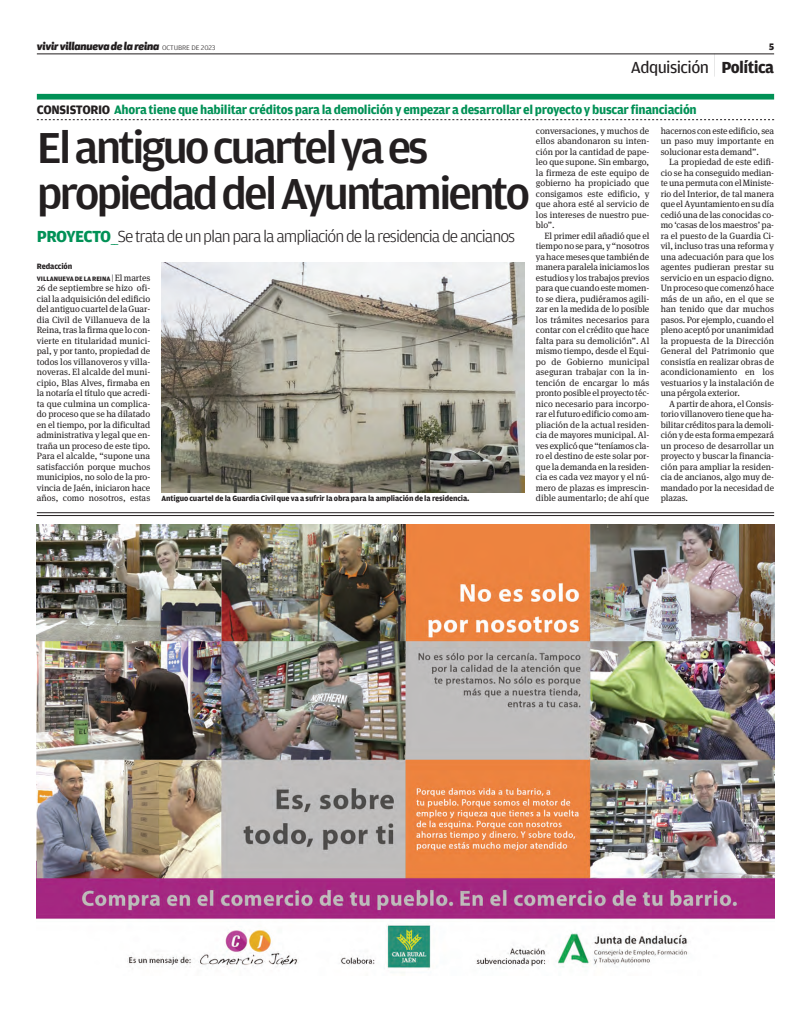
<style>
.page{position:relative;width:811px;height:1021px;background:#fff}
.page>*{position:absolute;margin:0;border:0;box-sizing:border-box;transform-origin:0 0}
.t1{font:500 46px/46px "Amplitude";letter-spacing:-.065em;color:#231f20;scale:1.05 1}
.t2{font:300 17px "Amplitude";letter-spacing:-.055em;color:#231f20;scale:1.05 1}
.t3{font:17px "Amplitude";letter-spacing:-.035em;color:#231f20;scale:1.05 1}
.t4{font:700 13px "Amplitude";letter-spacing:-.025em;color:#019156}
.t5{font:italic 800 11px "Apex New";letter-spacing:-.01em;color:#231f20}
.t6{font:900 10px "Amplitude";color:#231f20}
.t7{font:9.1px/10.5px "Meta Serif OT";letter-spacing:.005em;color:#231f20;text-align:justify}
.t8{font:700 8.2px "Amplitude";letter-spacing:-.015em;color:#231f20}
.t9{font:700 8px "Amplitude";letter-spacing:-.01em;color:#231f20}
.t10{font:700 6.8px "Amplitude";color:#231f20}
.s1{font-family:"Amplitude";font-weight:300;font-style:normal;font-size:7px}
.s2{font-family:"Apex New";font-weight:100;font-size:23px}
.s3{font-weight:700}
.s4{color:#231f20}
.s5{font-weight:700;color:#019156}
.s6{color:#019156}
.s7{font-weight:300;font-size:9.1px}
.s8{font-family:"Meta Serif OT";font-weight:400;font-size:9.1px}
</style>
<div class="page">
<hr style="left:37px;top:54px;width:737px;height:1px;background:#231f20">
<img style="left:37px;top:524px;width:737px;height:446px">
<hr style="left:37px;top:512px;width:737px;height:1px;background:#231f20">
<hr style="left:37px;top:515px;width:737px;height:1px;background:#231f20">
<div style="left:37px;top:94px;width:737px;height:5px;background:#019156"></div>
<svg style="left:37px;top:119px;width:737px;height:1px"></svg>
<img style="left:162px;top:262px;width:362px;height:230px">
<p class="t5" style="left:37px;top:41px;width:180px">vivir villanueva de la reina <span class="s1">OCTUBRE DE 2023</span></p>
<p class="t6" style="left:769px;top:40px;width:7px">5</p>
<h2 class="t3" style="left:631px;top:57px;width:138px">Adquisición <span class="s2">|</span> <span class="s3">Política</span></h2>
<h3 class="t4" style="left:37px;top:102px;width:661px"><span class="s4">CONSISTORIO</span> Ahora tiene que habilitar créditos para la demolición y empezar a desarrollar el proyecto y buscar financiación</h3>
<p class="t7" style="left:536px;top:126px;width:115px">conversaciones, y muchos de ellos abandonaron su inten&shy;ción por la cantidad de pape&shy;leo que supone. Sin embargo, la firmeza de este equipo de gobierno ha propiciado que consigamos este edificio, y que ahora esté al servicio de los intereses de nuestro pue&shy;blo”.</p>
<p class="t7" style="left:536px;top:231px;width:115px;text-indent:8px">El primer edil añadió que el tiempo no se para, y “nosotros ya hace meses que también de manera paralela iniciamos los estudios y los trabajos previos para que cuando este momen&shy;to se diera, pudiéramos agili&shy;zar en la medida de lo posible los trámites necesarios para contar con el crédito que hace falta para su demolición”. Al mismo tiempo, desde el Equi&shy;po de Gobierno municipal aseguran trabajar con la in&shy;tención de encargar lo más pronto posible el proyecto téc&shy;nico necesario para incorpo&shy;rar el futuro edificio como am&shy;pliación de la actual residen&shy;cia de mayores municipal. Al&shy;ves explicó que “teníamos cla&shy;ro el destino de este solar por&shy;que la demanda en la residen&shy;cia es cada vez mayor y el nú&shy;mero de plazas es imprescin&shy;dible aumentarlo; de ahí que</p>
<h1 class="t1" style="left:37px;top:124px;width:471px">Elantiguocuartelyaes propiedaddelAyuntamiento</h1>
<h2 class="t2" style="left:37px;top:226px;width:457px"><span class="s5">PROYECTO</span><span class="s6">__</span>Setratadeunplanparalaampliacióndelaresidenciadeancianos</h2>
<p class="t8" style="left:37px;top:261px;width:37px">Redacción</p>
<p class="t10" style="left:37px;top:274px;width:115px">VILLANUEVA DE LA REINA <span class="s7">|</span><span class="s8">El martes</span></p>
<p class="t7" style="left:37px;top:283px;width:115px">26 de septiembre se hizo ofi&shy;cial la adquisición del edificio del antiguo cuartel de la Guar&shy;dia Civil de Villanueva de la Reina, tras la firma que lo con&shy;vierte en titularidad munici&shy;pal, y por tanto, propiedad de todos los villanoveros y villa&shy;noveras. El alcalde del muni&shy;cipio, Blas Alves, firmaba en la notaría el título que acredi&shy;ta que culmina un complica&shy;do proceso que se ha dilatado en el tiempo, por la dificultad administrativa y legal que en&shy;traña un proceso de este tipo.<br>Para el alcalde, “supone una satisfacción porque muchos municipios, no solo de la pro&shy;vincia de Jaén, iniciaron hace años, como nosotros, estas</p>
<p class="t9" style="left:162px;top:493px;width:309px">Antiguo cuartel de la Guardia Civil que va a sufrir la obra para la ampliación de la residencia.</p>
<p class="t7" style="left:660px;top:126px;width:115px">hacernos con este edificio, sea un paso muy importante en solucionar esta demand”.</p>
<p class="t7" style="left:660px;top:158px;width:115px;text-indent:8px">La propiedad de este edifi&shy;cio se ha conseguido median&shy;te una permuta con el Ministe&shy;rio del Interior, de tal manera que el Ayuntamiento en su día cedió una de las conocidas co&shy;mo ‘casas de los maestros’ pa&shy;ra el puesto de la Guardia Ci&shy;vil, incluso tras una reforma y una adecuación para que los agentes pudieran prestar su servicio en un espacio digno.<br>Un proceso que comenzó hace más de un año, en el que se han tenido que dar muchos pasos. Por ejemplo, cuando el pleno aceptó por unanimidad la propuesta de la Dirección General del Patrimonio que consistía en realizar obras de acondicionamiento en los vestuarios y la instalación de una pérgola exterior.</p>
<p class="t7" style="left:660px;top:399px;width:115px;text-indent:8px">A partir de ahora, el Consis&shy;torio villanovero tiene que ha&shy;bilitar créditos para la demoli&shy;ción y de esta forma empezará un proceso de desarrollar un proyecto y buscar la financia&shy;ción para ampliar la residen&shy;cia de ancianos, algo muy de&shy;mandado por la necesidad de plazas.</p>
</div>
